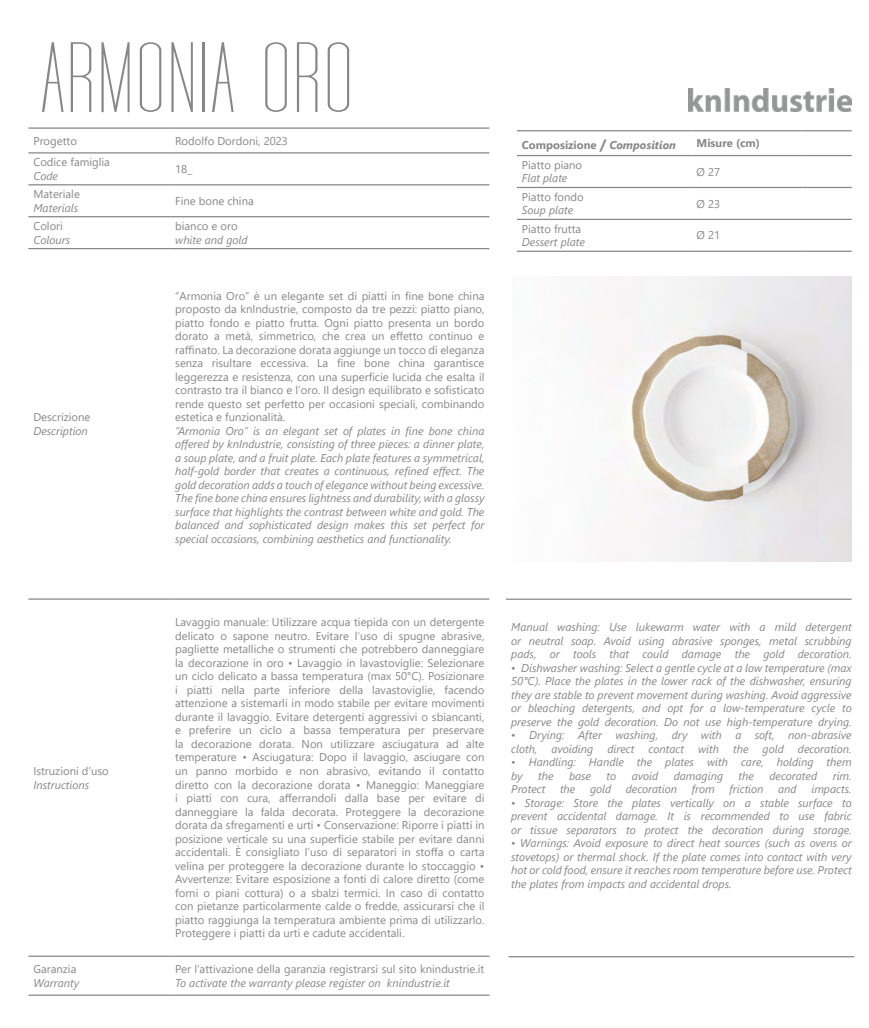
<style>
.page{position:relative;width:869px;height:1028px;background:#fff}
.page>*{position:absolute;margin:0;border:0;box-sizing:border-box;transform-origin:0 0}
.t1{font:101px "Tall Films Expanded";color:#878787}
.t2{font:11.25px/13.5px "Segoe UI";color:#878787;text-align:justify}
.t3{font:italic 11.25px/13.5px "Segoe UI";color:#878787;text-align:justify}
.t4{font:700 11.25px "Segoe UI";color:#878787}
.s1{font-size:15px}
.s2{font-style:italic}
.s3{font-style:normal}
</style>
<div class="page">
<hr style="left:28px;top:127px;width:142px;height:2px;background:#878787">
<hr style="left:170px;top:127px;width:319px;height:2px;background:#878787">
<hr style="left:28px;top:152px;width:142px;height:1px;background:#878787">
<hr style="left:170px;top:152px;width:319px;height:1px;background:#878787">
<hr style="left:28px;top:184px;width:142px;height:1px;background:#878787">
<hr style="left:170px;top:184px;width:319px;height:1px;background:#878787">
<hr style="left:28px;top:216px;width:142px;height:1px;background:#878787">
<hr style="left:170px;top:216px;width:319px;height:1px;background:#878787">
<hr style="left:28px;top:248px;width:142px;height:1px;background:#878787">
<hr style="left:170px;top:248px;width:319px;height:1px;background:#878787">
<hr style="left:28px;top:598px;width:142px;height:1px;background:#878787">
<hr style="left:170px;top:598px;width:319px;height:1px;background:#878787">
<hr style="left:28px;top:955px;width:142px;height:1px;background:#878787">
<hr style="left:170px;top:955px;width:319px;height:1px;background:#878787">
<hr style="left:28px;top:994px;width:142px;height:1px;background:#878787">
<hr style="left:170px;top:994px;width:319px;height:1px;background:#878787">
<hr style="left:516px;top:130px;width:175px;height:1px;background:#878787">
<hr style="left:691px;top:130px;width:111px;height:1px;background:#878787">
<hr style="left:802px;top:130px;width:49px;height:1px;background:#878787">
<hr style="left:516px;top:155px;width:175px;height:1px;background:#878787">
<hr style="left:691px;top:155px;width:111px;height:1px;background:#878787">
<hr style="left:802px;top:155px;width:49px;height:1px;background:#878787">
<hr style="left:516px;top:187px;width:175px;height:1px;background:#878787">
<hr style="left:691px;top:187px;width:111px;height:1px;background:#878787">
<hr style="left:802px;top:187px;width:49px;height:1px;background:#878787">
<hr style="left:516px;top:219px;width:175px;height:1px;background:#878787">
<hr style="left:691px;top:219px;width:111px;height:1px;background:#878787">
<hr style="left:802px;top:219px;width:49px;height:1px;background:#878787">
<hr style="left:516px;top:251px;width:175px;height:1px;background:#878787">
<hr style="left:691px;top:251px;width:111px;height:1px;background:#878787">
<hr style="left:802px;top:251px;width:49px;height:1px;background:#878787">
<img style="left:688px;top:88px;width:163px;height:24px">
<hr style="left:505px;top:598px;width:346px;height:2px;background:#878787">
<hr style="left:508px;top:956px;width:345px;height:1px;background:#878787">
<img style="left:600px;top:276px;width:250px;height:286px">
<h1 class="t1" style="left:40px;top:31px;width:316px">ARMONIA ORO</h1>
<p class="t2" style="left:33px;top:133px;width:45px">Progetto</p>
<p class="t2" style="left:175px;top:133px;width:114px">Rodolfo Dordoni, 2023</p>
<p class="t2" style="left:33px;top:154px;width:78px">Codice famiglia</p>
<p class="t3" style="left:33px;top:167px;width:26px">Code</p>
<p class="t2" style="left:175px;top:161px;width:18px">18_</p>
<p class="t2" style="left:33px;top:186px;width:48px">Materiale</p>
<p class="t3" style="left:33px;top:199px;width:46px">Materials</p>
<p class="t2" style="left:33px;top:218px;width:31px">Colori</p>
<p class="t3" style="left:33px;top:231px;width:38px">Colours</p>
<p class="t2" style="left:33px;top:409px;width:59px">Descrizione</p>
<p class="t3" style="left:33px;top:422px;width:56px">Description</p>
<p class="t2" style="left:175px;top:193px;width:80px">Fine bone china</p>
<p class="t2" style="left:175px;top:218px;width:64px">bianco e oro</p>
<p class="t3" style="left:175px;top:231px;width:74px">white and gold</p>
<p class="t2" style="left:175px;top:288px;width:310px">“Armonia Oro” è un elegante set di piatti in fine bone china proposto da knIndustrie, composto da tre pezzi: piatto piano, piatto fondo e piatto frutta. Ogni piatto presenta un bordo dorato a metà, simmetrico, che crea un effetto continuo e raffinato. La decorazione dorata aggiunge un tocco di eleganza senza risultare eccessiva. La fine bone china garantisce leggerezza e resistenza, con una superficie lucida che esalta il contrasto tra il bianco e l’oro. Il design equilibrato e sofisticato rende questo set perfetto per occasioni speciali, combinando estetica e funzionalità.</p>
<p class="t3" style="left:175px;top:422px;width:310px">“Armonia Oro” is an elegant set of plates in fine bone china offered by knIndustrie, consisting of three pieces: a dinner plate, a soup plate, and a fruit plate. Each plate features a symmetrical, half-gold border that creates a continuous, refined effect. The gold decoration adds a touch of elegance without being excessive.<br>The fine bone china ensures lightness and durability, with a glossy surface that highlights the contrast between white and gold. The balanced and sophisticated design makes this set perfect for special occasions, combining aesthetics and functionality.</p>
<p class="t4" style="left:521px;top:134px;width:155px">Composizione <span class="s1">/</span> <span class="s2">Composition</span></p>
<p class="t4" style="left:696px;top:133px;width:65px">Misure (cm)</p>
<p class="t2" style="left:521px;top:157px;width:62px">Piatto piano</p>
<p class="t3" style="left:521px;top:170px;width:47px">Flat plate</p>
<p class="t2" style="left:696px;top:164px;width:25px">Ø 27</p>
<p class="t2" style="left:521px;top:189px;width:63px">Piatto fondo</p>
<p class="t3" style="left:521px;top:202px;width:53px">Soup plate</p>
<p class="t2" style="left:521px;top:221px;width:61px">Piatto frutta</p>
<p class="t3" style="left:521px;top:234px;width:64px">Dessert plate</p>
<p class="t2" style="left:696px;top:196px;width:25px">Ø 23</p>
<p class="t2" style="left:696px;top:228px;width:25px">Ø 21</p>
<p class="t2" style="left:33px;top:763px;width:77px">Istruzioni d’uso</p>
<p class="t3" style="left:33px;top:776px;width:57px">Instructions</p>
<p class="t2" style="left:33px;top:961px;width:44px">Garanzia</p>
<p class="t3" style="left:33px;top:974px;width:47px">Warranty</p>
<p class="t2" style="left:175px;top:614px;width:310px">Lavaggio manuale: Utilizzare acqua tiepida con un detergente delicato o sapone neutro. Evitare l’uso di spugne abrasive, pagliette metalliche o strumenti che potrebbero danneggiare la decorazione in oro • Lavaggio in lavastoviglie: Selezionare un ciclo delicato a bassa temperatura (max 50°C). Posizionare i piatti nella parte inferiore della lavastoviglie, facendo attenzione a sistemarli in modo stabile per evitare movimenti durante il lavaggio. Evitare detergenti aggressivi o sbiancanti, e preferire un ciclo a bassa temperatura per preservare la decorazione dorata. Non utilizzare asciugatura ad alte temperature • Asciugatura: Dopo il lavaggio, asciugare con un panno morbido e non abrasivo, evitando il contatto diretto con la decorazione dorata • Maneggio: Maneggiare i piatti con cura, afferrandoli dalla base per evitare di danneggiare la falda decorata. Proteggere la decorazione dorata da sfregamenti e urti • Conservazione: Riporre i piatti in posizione verticale su una superficie stabile per evitare danni accidentali. È consigliato l’uso di separatori in stoffa o carta velina per proteggere la decorazione durante lo stoccaggio • Avvertenze: Evitare esposizione a fonti di calore diretto (come forni o piani cottura) o a sbalzi termici. In caso di contatto con pietanze particolarmente calde o fredde, assicurarsi che il piatto raggiunga la temperatura ambiente prima di utilizzarlo.<br>Proteggere i piatti da urti e cadute accidentali.</p>
<p class="t2" style="left:175px;top:961px;width:310px">Per l’attivazione della garanzia registrarsi sul sito knindustrie.it</p>
<p class="t3" style="left:175px;top:974px;width:276px">To activate the warranty please register on knindustrie.it</p>
<p class="t3" style="left:511px;top:618px;width:342px">Manual washing: Use lukewarm water with a mild detergent or neutral soap. Avoid using abrasive sponges, metal scrubbing pads, or tools that could damage the gold decoration.</p>
<p class="t3" style="left:511px;top:659px;width:342px"><span class="s3">•</span> Dishwasher washing: Select a gentle cycle at a low temperature (max 50°C). Place the plates in the lower rack of the dishwasher, ensuring they are stable to prevent movement during washing. Avoid aggressive or bleaching detergents, and opt for a low-temperature cycle to preserve the gold decoration. Do not use high-temperature drying.</p>
<p class="t3" style="left:511px;top:726px;width:342px"><span class="s3">•</span> Drying: After washing, dry with a soft, non-abrasive cloth,</p>
<p class="t3" style="left:551px;top:740px;width:43px">avoiding</p>
<p class="t3" style="left:607px;top:740px;width:29px">direct</p>
<p class="t3" style="left:648px;top:740px;width:37px">contact</p>
<p class="t3" style="left:697px;top:740px;width:22px">with</p>
<p class="t3" style="left:732px;top:740px;width:17px">the</p>
<p class="t3" style="left:762px;top:740px;width:23px">gold</p>
<p class="t3" style="left:797px;top:740px;width:55px">decoration.</p>
<p class="t3" style="left:511px;top:753px;width:342px"><span class="s3">•</span> Handling: Handle the plates with care, holding them by</p>
<p class="t3" style="left:538px;top:767px;width:17px">the</p>
<p class="t3" style="left:568px;top:767px;width:24px">base</p>
<p class="t3" style="left:606px;top:767px;width:11px">to</p>
<p class="t3" style="left:631px;top:767px;width:28px">avoid</p>
<p class="t3" style="left:673px;top:767px;width:51px">damaging</p>
<p class="t3" style="left:738px;top:767px;width:17px">the</p>
<p class="t3" style="left:769px;top:767px;width:49px">decorated</p>
<p class="t3" style="left:832px;top:767px;width:21px">rim.</p>
<p class="t3" style="left:511px;top:780px;width:36px">Protect</p>
<p class="t3" style="left:559px;top:780px;width:17px">the</p>
<p class="t3" style="left:589px;top:780px;width:23px">gold</p>
<p class="t3" style="left:625px;top:780px;width:53px">decoration</p>
<p class="t3" style="left:691px;top:780px;width:24px">from</p>
<p class="t3" style="left:729px;top:780px;width:36px">friction</p>
<p class="t3" style="left:777px;top:780px;width:20px">and</p>
<p class="t3" style="left:811px;top:780px;width:42px">impacts.</p>
<p class="t3" style="left:511px;top:794px;width:342px"><span class="s3">•</span> Storage: Store the plates vertically on a stable surface to prevent accidental damage. It is recommended to use fabric or tissue separators to protect the decoration during storage.</p>
<p class="t3" style="left:511px;top:834px;width:342px"><span class="s3">•</span> Warnings: Avoid exposure to direct heat sources (such as ovens or stovetops) or thermal shock. If the plate comes into contact with very hot or cold food, ensure it reaches room temperature before use. Protect the plates from impacts and accidental drops.</p>
</div>
